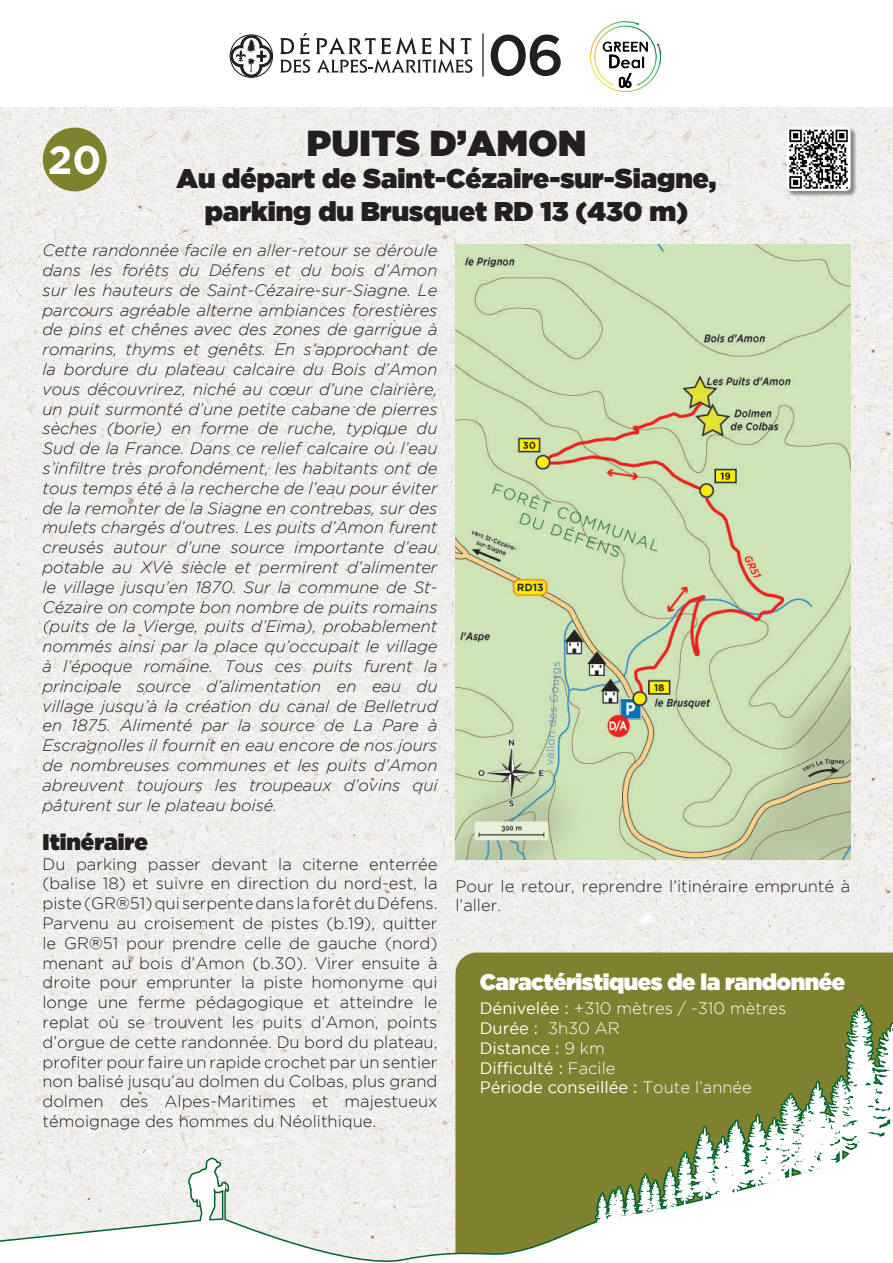
<style>
.page{position:relative;width:893px;height:1263px;background:#fff}
.page>*{position:absolute;margin:0;border:0;box-sizing:border-box;transform-origin:0 0}
.t1{font:700 39.6px "Gotham";color:#fff}
.t2{font:36px "Gotham Ultra";letter-spacing:.015em;color:#231f20}
.t3{font:27px/32.4px "Gotham Ultra";color:#231f20;text-align:center}
.t4{font:22.5px "Gotham Ultra";letter-spacing:-.02em;color:#fff}
.t5{font:22.5px "Gotham Ultra";color:#231f20}
.t6{font:italic 300 16.5px/19.8px "Gotham";color:#231f20;text-align:justify}
.t7{font:300 16.5px/19.8px "Gotham";color:#231f20;text-align:justify}
.t8{font:16.5px/19.8px "Gotham";color:#fff}
.s1{font-weight:300}
</style>
<div class="page">
<img style="left:0;top:107px;width:893px;height:1019px">
<div style="left:455px;top:952px;width:137px;height:174px;background:#80812f"></div>
<div style="left:787px;top:127px;width:70px;height:70px;background:#231f20;opacity:.5"></div>
<div style="left:787px;top:127px;width:64px;height:64px;background:#fff;border-radius:5px"></div>
<img style="left:787px;top:127px;width:61px;height:64px">
<img style="left:455px;top:244px;width:396px;height:615px">
<div style="left:43px;top:128px;width:64px;height:63px;background:#80812f;border-radius:50%"></div>
<svg style="left:592px;top:607px;width:301px;height:522px;background:#bbc197"></svg>
<svg style="left:0;top:1129px;width:885px;height:133px"></svg>
<svg style="left:187px;top:926px;width:46px;height:336px"></svg>
<hr style="left:482px;top:33px;width:2px;height:44px;background:#231f20">
<svg style="left:491px;top:35px;width:70px;height:41px"></svg>
<svg style="left:280px;top:33px;width:30px;height:40px"></svg>
<svg style="left:230px;top:34px;width:43px;height:44px"></svg>
<svg style="left:316px;top:37px;width:156px;height:36px"></svg>
<img style="left:590px;top:21px;width:71px;height:70px">
<h1 class="t1" style="left:48px;top:137px;width:55px">20</h1>
<h2 class="t2" style="left:307px;top:122px;width:281px">PUITS D’AMON</h2>
<h3 class="t3" style="left:176px;top:162px;width:542px">Au départ de Saint-Cézaire-sur-Siagne, parking du Brusquet RD 13 (430 m)</h3>
<p class="t6" style="left:43px;top:241px;width:396px">Cette randonnée facile en aller-retour se déroule dans les forêts du Défens et du bois d’Amon sur les hauteurs de Saint-Cézaire-sur-Siagne. Le parcours agréable alterne ambiances forestières de pins et chênes avec des zones de garrigue à romarins, thyms et genêts. En s’approchant de la bordure du plateau calcaire du Bois d’Amon vous découvrirez, niché au cœur d’une clairière, un puit surmonté d’une petite cabane de pierres sèches (borie) en forme de ruche, typique du Sud de la France. Dans ce relief calcaire où l’eau s’infiltre très profondément, les habitants ont de tous temps été à la recherche de l’eau pour éviter de la remonter de la Siagne en contrebas, sur des mulets chargés d’outres. Les puits d’Amon furent creusés autour d’une source importante d’eau potable au XVè siècle et permirent d’alimenter le village jusqu’en 1870. Sur la commune de St-Cézaire on compte bon nombre de puits romains (puits de la Vierge, puits d’Eima), probablement nommés ainsi par la place qu’occupait le village à l’époque romaine. Tous ces puits furent la principale source d’alimentation en eau du village jusqu’à la création du canal de Belletrud en 1875. Alimenté par la source de La Pare à Escragnolles il fournit en eau encore de nos jours de nombreuses communes et les puits d’Amon abreuvent toujours les troupeaux d’ovins qui pâturent sur le plateau boisé.</p>
<h3 class="t5" style="left:43px;top:829px;width:107px">Itinéraire</h3>
<p class="t7" style="left:43px;top:854px;width:396px">Du parking passer devant la citerne enterrée (balise 18) et suivre en direction du nord-est, la piste (GR®51) qui serpente dans la forêt du Défens.<br>Parvenu au croisement de pistes (b.19), quitter le GR®51 pour prendre celle de gauche (nord) menant au bois d’Amon (b.30). Virer ensuite à droite pour emprunter la piste homonyme qui longe une ferme pédagogique et atteindre le replat où se trouvent les puits d’Amon, points d’orgue de cette randonnée. Du bord du plateau, profiter pour faire un rapide crochet par un sentier non balisé jusqu’au dolmen du Colbas, plus grand dolmen des Alpes-Maritimes et majestueux témoignage des hommes du Néolithique.</p>
<p class="t7" style="left:455px;top:876px;width:396px">Pour le retour, reprendre l’itinéraire emprunté à l’aller.</p>
<h3 class="t4" style="left:480px;top:969px;width:367px">Caractéristiques de la randonnée</h3>
<p class="t8" style="left:480px;top:998px;width:308px">Dénivelée : <span class="s1">+310 mètres / -310 mètres<br></span>Durée : <span class="s1">3h30 AR<br></span>Distance : <span class="s1">9 km<br></span>Difficulté : <span class="s1">Facile<br></span>Période conseillée : <span class="s1">Toute l’année</span></p>
</div>
